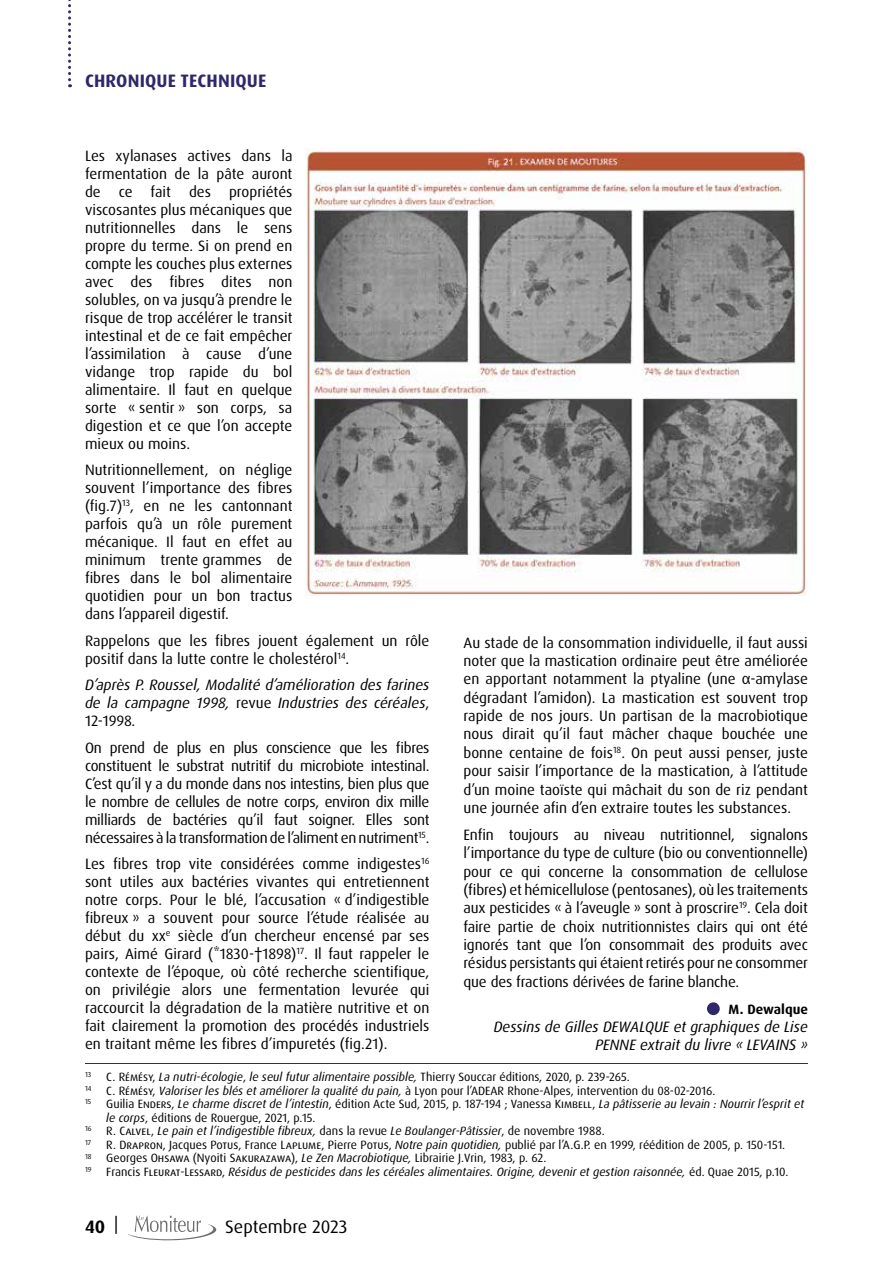
<style>
.page{position:relative;width:893px;height:1263px;background:#fff}
.page>*{position:absolute;margin:0;border:0;box-sizing:border-box;transform-origin:0 0}
.t1{font:700 18px "Dax Pro";letter-spacing:.01em;color:#2e286a}
.t2{font:18px "Dax Pro";letter-spacing:-.005em;color:#000}
.t3{font:700 18px "Dax Pro";color:#000}
.t4{font:15px/18px "Dax Pro";color:#000;text-align:justify}
.t5{font:italic 15px/18px "Dax Pro";color:#000;text-align:justify}
.t6{font:700 13.5px "Dax Pro";color:#000}
.t7{font:12px/13.5px "Dax Pro";color:#000}
.t8{font:italic 12px "Dax Pro";color:#000}
.t9{font:7.2px "Dax Pro";color:#000}
.s1{font-style:normal}
.s2{font-style:italic}
</style>
<div class="page">
<svg style="left:128px;top:1215px;width:88px;height:26px"></svg>
<svg style="left:68px;top:0;width:3px;height:87px"></svg>
<hr style="left:85px;top:1063px;width:723px;height:1px;background:#2e286a">
<img style="left:305px;top:149px;width:502px;height:446px">
<div style="left:707px;top:1002px;width:13px;height:13px;background:#2e286a;border-radius:50%"></div>
<p class="t1" style="left:85px;top:69px;width:183px">CHRONIQUE TECHNIQUE</p>
<p class="t4" style="left:85px;top:146px;width:209px">Les xylanases actives dans la fermentation de la pâte auront de ce fait des propriétés viscosantes plus mécaniques que nutritionnelles dans le sens propre du terme. Si on prend en compte les couches plus externes avec des fibres dites non solubles, on va jusqu’à prendre le risque de trop accélérer le transit intestinal et de ce fait empêcher l’assimilation à cause d’une vidange trop rapide du bol alimentaire. Il faut en quelque sorte « sentir » son corps, sa digestion et ce que l’on accepte mieux ou moins.</p>
<p class="t4" style="left:85px;top:461px;width:209px">Nutritionnellement, on néglige souvent l’importance des fibres (fig.7)<sup>13</sup>, en ne les cantonnant parfois qu’à un rôle purement mécanique. Il faut en effet au minimum trente grammes de fibres dans le bol alimentaire quotidien pour un bon tractus dans l’appareil digestif.</p>
<p class="t4" style="left:85px;top:631px;width:346px">Rappelons que les fibres jouent également un rôle positif dans la lutte contre le cholestérol<sup>14</sup>.</p>
<p class="t5" style="left:85px;top:676px;width:346px">D’après P. Roussel, Modalité d’amélioration des farines de la campagne 1998, <span class="s1">revue</span> Industries des céréales<span class="s1">, 12-1998</span>.</p>
<p class="t4" style="left:85px;top:738px;width:346px">On prend de plus en plus conscience que les fibres constituent le substrat nutritif du microbiote intestinal.<br>C’est qu’il y a du monde dans nos intestins, bien plus que le nombre de cellules de notre corps, environ dix mille milliards de bactéries qu’il faut soigner. Elles sont nécessaires à la transformation de l’aliment en nutriment<sup>15</sup>.</p>
<p class="t4" style="left:85px;top:855px;width:346px">Les fibres trop vite considérées comme indigestes<sup>16 </sup>sont utiles aux bactéries vivantes qui entretiennent notre corps. Pour le blé, l’accusation « d’indigestible fibreux » a souvent pour source l’étude réalisée au début du xx<sup>e</sup> siècle d’un chercheur encensé par ses pairs, Aimé Girard (*1830-†1898)<sup>17</sup>. Il faut rappeler le contexte de l’époque, où côté recherche scientifique, on privilégie alors une fermentation levurée qui raccourcit la dégradation de la matière nutritive et on fait clairement la promotion des procédés industriels en traitant même les fibres d’impuretés (fig.21).</p>
<p class="t4" style="left:463px;top:633px;width:346px">Au stade de la consommation individuelle, il faut aussi noter que la mastication ordinaire peut être améliorée en apportant notamment la ptyaline (une α-amylase dégradant l’amidon). La mastication est souvent trop rapide de nos jours. Un partisan de la macrobiotique nous dirait qu’il faut mâcher chaque bouchée une bonne centaine de fois<sup>18</sup>. On peut aussi penser, juste pour saisir l’importance de la mastication, à l’attitude d’un moine taoïste qui mâchait du son de riz pendant une journée afin d’en extraire toutes les substances.</p>
<p class="t4" style="left:463px;top:825px;width:346px">Enfin toujours au niveau nutritionnel, signalons l’importance du type de culture (bio ou conventionnelle) pour ce qui concerne la consommation de cellulose (fibres) et hémicellulose (pentosanes), où les traitements aux pesticides « à l’aveugle » sont à proscrire<sup>19</sup>. Cela doit faire partie de choix nutritionnistes clairs qui ont été ignorés tant que l’on consommait des produits avec résidus persistants qui étaient retirés pour ne consommer que des fractions dérivées de farine blanche.</p>
<p class="t6" style="left:729px;top:1000px;width:81px">M. Dewalque</p>
<p class="t5" style="left:494px;top:1018px;width:316px;text-align:right">Dessins de Gilles DEWALQUE et graphiques de Lise<br>PENNE extrait du livre « LEVAINS »</p>
<p class="t7" style="left:85px;top:1070px;width:546px"><sup>13</sup> C. Rémésy, <span class="s2">La nutri-écologie</span>, <span class="s2">le seul futur alimentaire possible,</span> Thierry Souccar éditions, 2020, p. 239-265.</p>
<p class="t7" style="left:85px;top:1084px;width:632px"><sup>14</sup> C. Rémésy, <span class="s2">Valoriser les blés et améliorer la qualité du pain,</span> à Lyon pour l’ADEAR Rhone-Alpes, intervention du 08-02-2016.</p>
<p class="t8" style="left:85px;top:1096px;width:721px"><sup>15</sup> <span class="s1">Guilia Enders,</span> Le charme discret de l’intestin<span class="s1">, édition Acte Sud, 2015, p. 187-194 ; Vanessa Kimbell,</span> La pâtisserie au levain : Nourrir l’esprit et</p>
<p class="t7" style="left:106px;top:1111px;width:211px"><span class="s2">le corps</span>, éditions de Rouergue, 2021, p.15.</p>
<p class="t8" style="left:85px;top:1123px;width:521px"><sup>16</sup> <span class="s1">R. Calvel,</span> Le pain et l’indigestible fibreux, <span class="s1">dans la revue</span> Le Boulanger-Pâtissier<span class="s1">, de novembre 1988.</span></p>
<p class="t9" style="left:85px;top:1138px;width:8px">17</p>
<p class="t7" style="left:85px;top:1138px;width:705px;text-indent:21px">R. Drapron, Jacques Potus, France Laplume, Pierre Potus, <span class="s2">Notre pain quotidien,</span> publié par l’A.G.P. en 1999, réédition de 2005, p. 150-151.<br><sup>18</sup> Georges Ohsawa (Nyoiti Sakurazawa), <span class="s2">Le Zen Macrobiotique,</span> Librairie J.Vrin, 1983, p. 62.<br><sup>19</sup> Francis Fleurat-Lessard, <span class="s2">Résidus de pesticides dans les céréales alimentaires. Origine, devenir et gestion raisonnée,</span> éd. Quae 2015, p.10.</p>
<p class="t3" style="left:85px;top:1215px;width:35px">40 <sup>|</sup></p>
<p class="t2" style="left:225px;top:1215px;width:124px">Septembre 2023</p>
</div>
